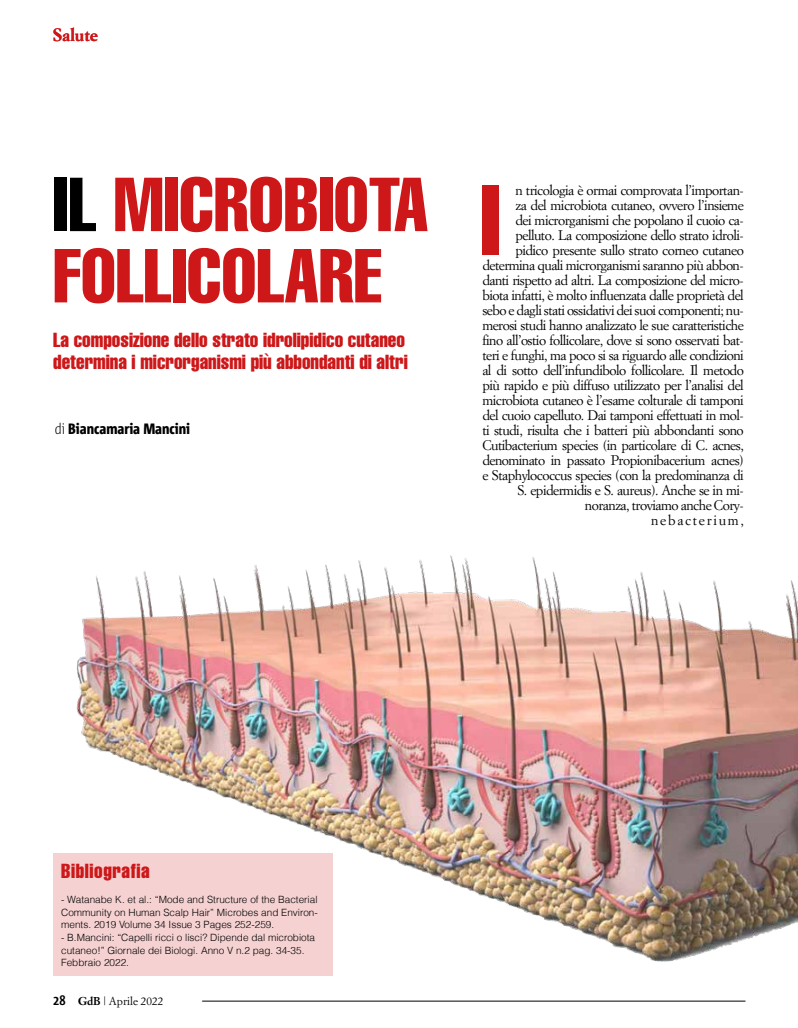
<style>
.page{position:relative;width:798px;height:1028px;background:#fff}
.page>*{position:absolute;margin:0;border:0;box-sizing:border-box;transform-origin:0 0}
.t1{font:extra-condensed 98px "Helvetica";color:#cd1719}
.t2{font:extra-condensed 75px/71.2px "Helvetica";color:#cd1719}
.t3{font:extra-condensed 20px/22.5px "Helvetica";color:#cd1719}
.t4{font:extra-condensed 20px "Helvetica";letter-spacing:.03em;color:#cd1719}
.t5{font:700 17.5px "Simoncini Garamond";color:#cd1719}
.t6{font:800 15px "Corpid Cd OT";color:#000}
.t7{font:13.75px/15px "Simoncini Garamond";letter-spacing:-.04em;color:#000;text-align:right}
.t8{font:11.25px "Simoncini Garamond";color:#000}
.t9{font:300 10px/12.5px "Helvetica";color:#000;text-align:justify}
.s1{color:#000}
.s2{font-weight:300}
.s3{font-family:"Corpid Cd OT";font-weight:700;font-size:13.75px}
.s4{font-weight:700}
</style>
<div class="page">
<hr style="left:202px;top:1000px;width:543px;height:1px;background:#000">
<img style="left:53px;top:555px;width:744px;height:421px">
<p class="t5" style="left:53px;top:24px;width:46px">Salute</p>
<h2 class="t2" style="left:53px;top:167px;width:376px"><span class="s1">IL</span> MICROBIOTA<br>FOLLICOLARE</h2>
<h3 class="t3" style="left:53px;top:328px;width:356px">La composizione dello strato idrolipidico cutaneo determina i microrganismi più abbondanti di altri</h3>
<p class="t6" style="left:55px;top:419px;width:136px"><span class="s2">di</span> Biancamaria Mancini</p>
<p class="t7" style="left:482px;top:182px;width:263px">n tricologia è ormai comprovata l’importan-<br>za del microbiota cutaneo, ovvero l’insieme<br>dei microrganismi che popolano il cuoio ca&shy;pelluto. La composizione dello strato idroli&shy;pidico presente sullo strato corneo cutaneo determina quali microrganismi saranno più abbon&shy;danti rispetto ad altri. La composizione del micro&shy;biota infatti, è molto influenzata dalle proprietà del sebo e dagli stati ossidativi dei suoi componenti; nu&shy;merosi studi hanno analizzato le sue caratteristiche fino all’ostio follicolare, dove si sono osservati bat&shy;teri e funghi, ma poco si sa riguardo alle condizioni al di sotto dell’infundibolo follicolare. Il metodo più rapido e più diffuso utilizzato per l’analisi del microbiota cutaneo è l’esame colturale di tamponi del cuoio capelluto. Dai tamponi effettuati in mol&shy;ti studi, risulta che i batteri più abbondanti sono Cutibacterium species (in particolare di C. acnes, denominato in passato Propionibacerium acnes) e Staphylococcus species (con la predominanza di S. epidermidis e S. aureus). Anche se in mi&shy;noranza, troviamo anche Cory-<br>nebacterium,</p>
<h1 class="t1" style="left:480px;top:158px;width:21px">I</h1>
<h3 class="t4" style="left:61px;top:858px;width:90px">Bibliografia</h3>
<p class="t9" style="left:61px;top:893px;width:258px">- Watanabe K. et al.: “Mode and Structure of the Bacterial Community on Human Scalp Hair” Microbes and Environ&shy;ments. 2019 Volume 34 Issue 3 Pages 252-259.</p>
<p class="t9" style="left:61px;top:931px;width:255px;text-align:left">- B.Mancini: “Capelli ricci o lisci? Dipende dal microbiota cutaneo!” Giornale dei Biologi. Anno V n.2 pag. 34-35.<br>Febbraio 2022.</p>
<p class="t8" style="left:53px;top:994px;width:112px"><span class="s3">28</span> <span class="s4">GdB</span> | Aprile 2022</p>
</div>
